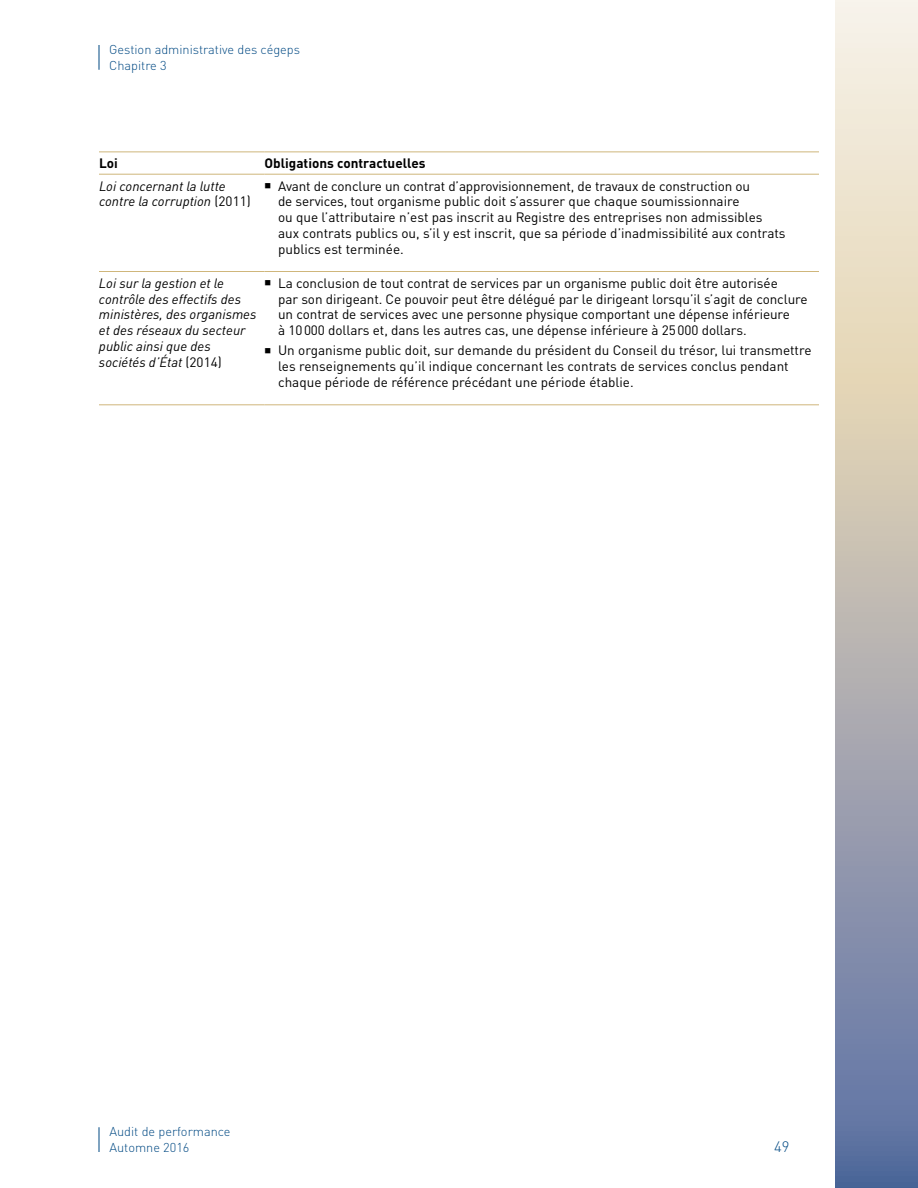
<style>
.page{position:relative;width:918px;height:1188px;background:#fff}
.page>*{position:absolute;margin:0;border:0;box-sizing:border-box;transform-origin:0 0}
.t1{font:300 15px "DIN Offc";color:#004983}
.t2{font:13.5px/15.8px "DIN Offc";letter-spacing:-.005em;color:#000}
.t3{font:italic 13.5px/15.8px "DIN Offc";color:#000}
.t4{font:700 13.5px "DIN Offc";color:#000}
.t5{font:300 12.75px/15.8px "DIN Offc";color:#004983}
.s1{font-style:normal}
</style>
<div class="page">
<svg style="left:99px;top:1127px;width:1px;height:25px"></svg>
<svg style="left:99px;top:45px;width:1px;height:25px"></svg>
<svg style="left:836px;top:0;width:82px;height:1188px;background:#b8b7b8"></svg>
<hr style="left:99px;top:152px;width:166px;height:1px;background:#cfb67b">
<hr style="left:265px;top:152px;width:554px;height:1px;background:#cfb67b">
<hr style="left:99px;top:174px;width:166px;height:1px;background:#cfb67b">
<hr style="left:265px;top:174px;width:554px;height:1px;background:#cfb67b">
<hr style="left:99px;top:271px;width:166px;height:1px;background:#cfb67b">
<hr style="left:265px;top:271px;width:554px;height:1px;background:#cfb67b">
<hr style="left:99px;top:404px;width:166px;height:1px;background:#cfb67b">
<hr style="left:265px;top:404px;width:554px;height:1px;background:#cfb67b">
<p class="t5" style="left:109px;top:41px;width:192px">Gestion administrative des cégeps<br>Chapitre 3</p>
<p class="t4" style="left:99px;top:154px;width:20px">Loi</p>
<p class="t4" style="left:265px;top:154px;width:162px">Obligations contractuelles</p>
<p class="t3" style="left:99px;top:178px;width:153px">Loi concernant la lutte contre la corruption <span class="s1">(2011)</span></p>
<p class="t2" style="left:278px;top:178px;width:509px">Avant de conclure un contrat d’approvisionnement, de travaux de construction ou<br>de services, tout organisme public doit s’assurer que chaque soumissionnaire<br>ou que l’attributaire n’est pas inscrit au Registre des entreprises non admissibles aux contrats publics ou, s’il y est inscrit, que sa période d’inadmissibilité aux contrats publics est terminée.</p>
<p class="t3" style="left:99px;top:275px;width:159px">Loi sur la gestion et le contrôle des effectifs des ministères, des organismes et des réseaux du secteur public ainsi que des sociétés d’État <span class="s1">(2014)</span></p>
<p class="t2" style="left:278px;top:275px;width:531px">La conclusion de tout contrat de services par un organisme public doit être autorisée<br>par son dirigeant. Ce pouvoir peut être délégué par le dirigeant lorsqu’il s’agit de conclure un contrat de services avec une personne physique comportant une dépense inférieure<br>à 10000 dollars et, dans les autres cas, une dépense inférieure à 25000 dollars.</p>
<p class="t2" style="left:278px;top:342px;width:535px">Un organisme public doit, sur demande du président du Conseil du trésor, lui transmettre les renseignements qu’il indique concernant les contrats de services conclus pendant chaque période de référence précédant une période établie.</p>
<p class="t5" style="left:110px;top:1124px;width:123px">Audit de performance<br>Automne 2016</p>
<p class="t1" style="left:774px;top:1137px;width:17px">49</p>
</div>
